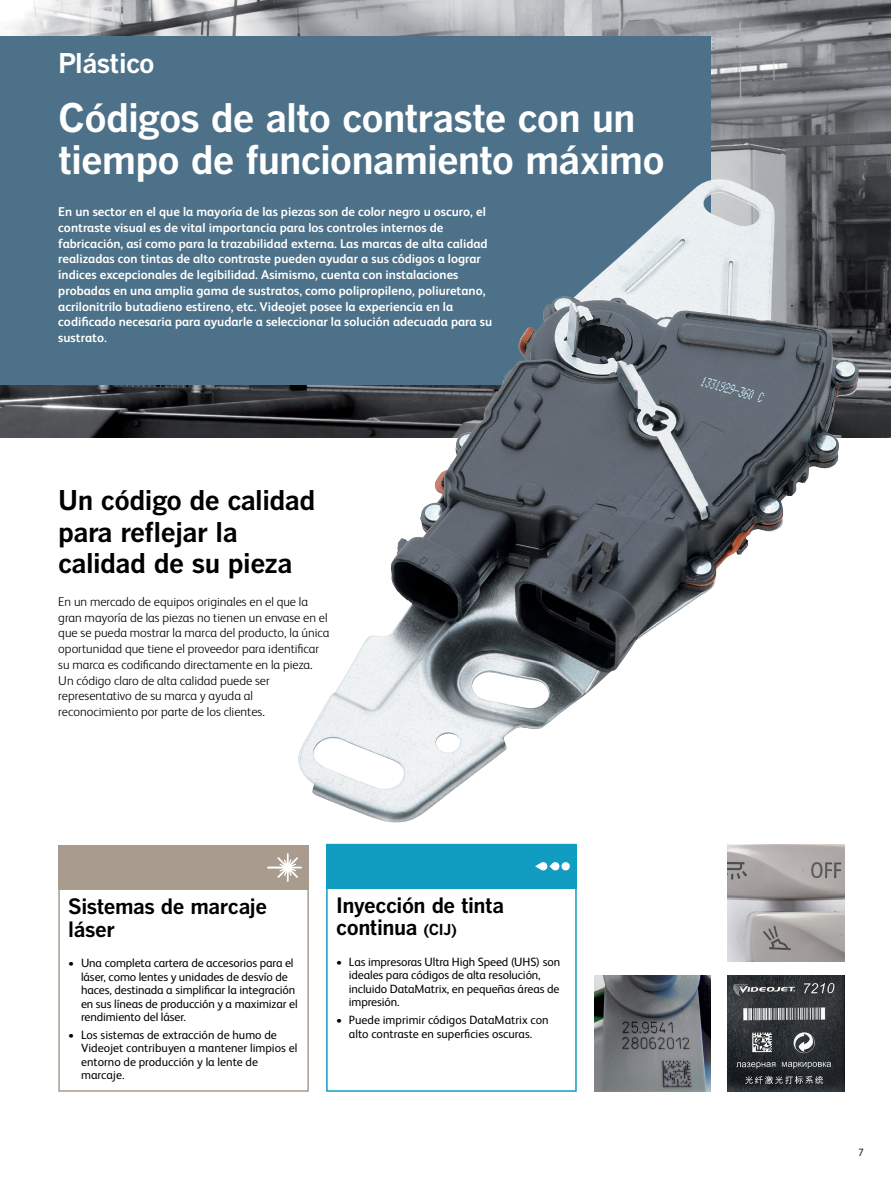
<style>
.page{position:relative;width:891px;height:1188px;background:#fff}
.page>*{position:absolute;margin:0;border:0;box-sizing:border-box;transform-origin:0 0}
.t1{font:700 39px/42px "Benton Gothic";letter-spacing:-.025em;color:#fff}
.t2{font:700 27px/31.5px "Benton Gothic";letter-spacing:-.02em;color:#000}
.t3{font:700 27px "Benton Gothic";letter-spacing:-.02em;color:#fff}
.t4{font:700 21px/22.5px "Benton Gothic";letter-spacing:-.025em;color:#000}
.t5{font:700 12.75px/15.8px "FS Albert Pro";color:#fff}
.t6{font:300 12.75px/15.8px "FS Albert Pro";color:#000}
.t7{font:12px/13.5px "FS Albert Pro";letter-spacing:-.01em;color:#000}
.t8{font:300 10.5px "FS Albert Pro";color:#414042}
.s1{font-size:15px}
</style>
<div class="page">
<img style="left:0;top:0;width:891px;height:438px">
<div style="left:0;top:36px;width:711px;height:349px;background:#4c7189"></div>
<div style="left:58px;top:845px;width:251px;height:247px;border:2px solid #a99b8d"></div>
<div style="left:58px;top:845px;width:251px;height:45px;background:#a99b8d"></div>
<svg style="left:267px;top:853px;width:35px;height:29px"></svg>
<div style="left:326px;top:844px;width:251px;height:248px;border:2px solid #109dc1"></div>
<div style="left:326px;top:844px;width:251px;height:45px;background:#109dc1"></div>
<div style="left:562px;top:862px;width:8px;height:8px;background:#fff;border-radius:50%"></div>
<svg style="left:535px;top:862px;width:24px;height:8px"></svg>
<img style="left:297px;top:179px;width:421px;height:644px">
<img style="left:728px;top:975px;width:116px;height:117px">
<img style="left:728px;top:845px;width:116px;height:116px">
<img style="left:594px;top:975px;width:117px;height:117px">
<h2 class="t3" style="left:58px;top:47px;width:98px">Plástico</h2>
<h1 class="t1" style="left:58px;top:97px;width:608px">Códigos de alto contraste con un tiempo de funcionamiento máximo</h1>
<p class="t5" style="left:58px;top:203px;width:435px">En un sector en el que la mayoría de las piezas son de color negro u oscuro, el contraste visual es de vital importancia para los controles internos de fabricación, así como para la trazabilidad externa. Las marcas de alta calidad realizadas con tintas de alto contraste pueden ayudar a sus códigos a lograr índices excepcionales de legibilidad. Asimismo, cuenta con instalaciones probadas en una amplia gama de sustratos, como polipropileno, poliuretano, acrilonitrilo butadieno estireno, etc. Videojet posee la experiencia en la codificado necesaria para ayudarle a seleccionar la solución adecuada para su sustrato.</p>
<h2 class="t2" style="left:58px;top:485px;width:259px">Un código de calidad para reflejar la calidad de su pieza</h2>
<p class="t6" style="left:58px;top:593px;width:273px">En un mercado de equipos originales en el que la gran mayoría de las piezas no tienen un envase en el que se pueda mostrar la marca del producto, la única oportunidad que tiene el proveedor para identificar su marca es codificando directamente en la pieza.<br>Un código claro de alta calidad puede ser representativo de su marca y ayuda al reconocimiento por parte de los clientes.</p>
<h3 class="t4" style="left:68px;top:896px;width:200px">Sistemas de marcaje láser</h3>
<p class="t7" style="left:81px;top:955px;width:218px;text-indent:-13px">• Una completa cartera de accesorios para el láser, como lentes y unidades de desvío de haces, destinada a simplificar la integración en sus líneas de producción y a maximizar el rendimiento del láser.</p>
<p class="t7" style="left:81px;top:1027px;width:218px;text-indent:-13px">• Los sistemas de extracción de humo de<br>Videojet contribuyen a mantener limpios el entorno de producción y la lente de marcaje.</p>
<h3 class="t4" style="left:336px;top:894px;width:170px">Inyección de tinta continua <span class="s1">(CIJ)</span></h3>
<p class="t7" style="left:349px;top:954px;width:213px;text-indent:-13px">• Las impresoras Ultra High Speed (UHS) son ideales para códigos de alta resolución, incluido DataMatrix, en pequeñas áreas de impresión.</p>
<p class="t7" style="left:336px;top:1012px;width:214px;text-align:center">• Puede imprimir códigos DataMatrix con alto contraste en superficies oscuras.</p>
<p class="t8" style="left:858px;top:1145px;width:7px">7</p>
</div>
